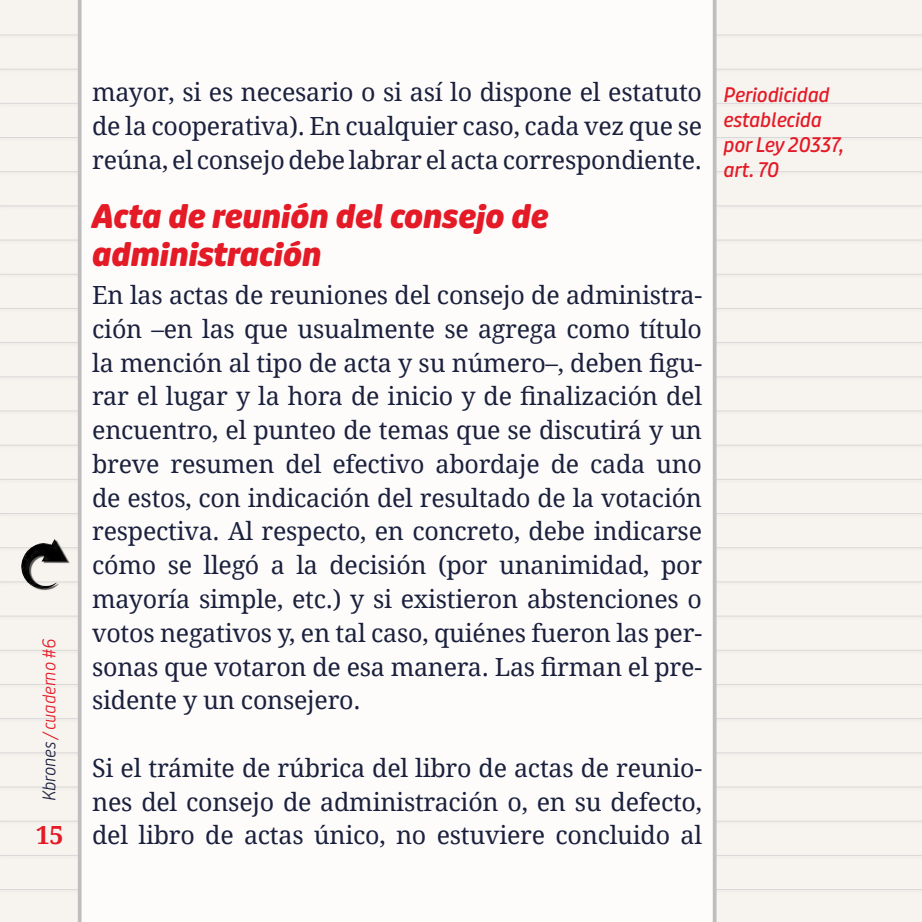
<style>
.page{position:relative;width:922px;height:922px;background:#fff}
.page>*{position:absolute;margin:0;border:0;box-sizing:border-box;transform-origin:0 0}
.subtitulos{font:italic 700 expanded 32.5px/37.5px "Puffin Display Soft";color:#e41a26}
.BASE_TEXTO{font:25px/33.8px "Droid Serif";letter-spacing:-.01em;color:#1b213d;text-align:justify}
.t1{font:700 25px "Droid Serif";color:#e41a26}
.Testos_MARGEN{font:italic 20px/25px "Puffin Display Soft Medm";letter-spacing:-.01em;color:#e41a26}
.t2{font:italic 300 17.5px "Puffin Display Soft";letter-spacing:-.01em;color:#e41a26}
.s1{color:#1b213d}
</style>
<div class="page">
<div style="left:0;top:0;width:921px;height:921px;background:#f7f4f0"></div>
<div style="left:0;top:204px;width:921px;height:5px;background:#e8e6e4"></div>
<hr style="left:0;top:205px;width:921px;height:1px;background:#d9d8d8">
<div style="left:0;top:272px;width:921px;height:6px;background:#f2efeb"></div>
<hr style="left:0;top:274px;width:921px;height:1px;background:#d9d8d8">
<div style="left:0;top:136px;width:921px;height:5px;background:#f2efeb"></div>
<hr style="left:0;top:137px;width:921px;height:1px;background:#d9d8d8">
<div style="left:0;top:477px;width:921px;height:6px;background:#f3f0ec"></div>
<hr style="left:0;top:479px;width:921px;height:1px;background:#d9d8d8">
<div style="left:0;top:546px;width:921px;height:5px;background:#eceae7"></div>
<hr style="left:0;top:547px;width:921px;height:1px;background:#d9d8d8">
<div style="left:0;top:614px;width:921px;height:5px;background:#000;opacity:.1"></div>
<hr style="left:0;top:615px;width:921px;height:1px;background:#d9d8d8">
<div style="left:0;top:341px;width:921px;height:5px;background:#efece9"></div>
<hr style="left:0;top:342px;width:921px;height:1px;background:#d9d8d8">
<div style="left:0;top:409px;width:921px;height:5px;background:#e6e4e2"></div>
<hr style="left:0;top:410px;width:921px;height:1px;background:#d9d8d8">
<div style="left:0;top:750px;width:921px;height:6px;background:#f2efeb"></div>
<hr style="left:0;top:752px;width:921px;height:1px;background:#d9d8d8">
<div style="left:0;top:819px;width:921px;height:5px;background:#000;opacity:.1"></div>
<hr style="left:0;top:820px;width:921px;height:1px;background:#d9d8d8">
<div style="left:0;top:682px;width:921px;height:6px;background:#000;opacity:.1"></div>
<hr style="left:0;top:683px;width:921px;height:1px;background:#d9d8d8">
<div style="left:0;top:887px;width:921px;height:5px;background:#000;opacity:.1"></div>
<hr style="left:0;top:888px;width:921px;height:1px;background:#d9d8d8">
<div style="left:0;top:67px;width:921px;height:6px;background:#f2efeb"></div>
<hr style="left:0;top:69px;width:921px;height:1px;background:#d9d8d8">
<div style="left:0;top:170px;width:921px;height:5px;background:#edeae7"></div>
<hr style="left:0;top:171px;width:921px;height:1px;background:#d9d8d8">
<div style="left:0;top:238px;width:921px;height:6px;background:#000;opacity:.1"></div>
<hr style="left:0;top:239px;width:921px;height:1px;background:#d9d8d8">
<div style="left:0;top:306px;width:921px;height:6px;background:#f3f0ec"></div>
<hr style="left:0;top:308px;width:921px;height:1px;background:#d9d8d8">
<div style="left:0;top:101px;width:921px;height:6px;background:#f2efec"></div>
<hr style="left:0;top:103px;width:921px;height:1px;background:#d9d8d8">
<div style="left:0;top:511px;width:921px;height:6px;background:#f2efeb"></div>
<hr style="left:0;top:513px;width:921px;height:1px;background:#d9d8d8">
<div style="left:0;top:580px;width:921px;height:5px;background:#e8e5e3"></div>
<hr style="left:0;top:581px;width:921px;height:1px;background:#d9d8d8">
<div style="left:0;top:375px;width:921px;height:5px;background:#eae8e5"></div>
<hr style="left:0;top:376px;width:921px;height:1px;background:#d9d8d8">
<div style="left:0;top:443px;width:921px;height:5px;background:#000;opacity:.1"></div>
<hr style="left:0;top:444px;width:921px;height:1px;background:#d9d8d8">
<div style="left:0;top:716px;width:921px;height:6px;background:#f2efeb"></div>
<hr style="left:0;top:718px;width:921px;height:1px;background:#d9d8d8">
<div style="left:0;top:785px;width:921px;height:5px;background:#000;opacity:.1"></div>
<hr style="left:0;top:786px;width:921px;height:1px;background:#d9d8d8">
<div style="left:0;top:853px;width:921px;height:5px;background:#000;opacity:.1"></div>
<hr style="left:0;top:854px;width:921px;height:1px;background:#d9d8d8">
<div style="left:0;top:648px;width:921px;height:5px;background:#000;opacity:.1"></div>
<hr style="left:0;top:649px;width:921px;height:1px;background:#d9d8d8">
<div style="left:0;top:33px;width:921px;height:6px;background:#f2efeb"></div>
<hr style="left:0;top:35px;width:921px;height:1px;background:#d9d8d8">
<div style="left:78px;top:0;width:638px;height:921px;background:#fdfcfb"></div>
<svg style="left:0;top:614px;width:3px;height:5px"></svg>
<svg style="left:0;top:409px;width:3px;height:5px"></svg>
<svg style="left:0;top:819px;width:3px;height:5px"></svg>
<svg style="left:0;top:682px;width:3px;height:6px"></svg>
<svg style="left:0;top:887px;width:3px;height:5px"></svg>
<svg style="left:0;top:238px;width:3px;height:6px"></svg>
<svg style="left:0;top:443px;width:3px;height:5px"></svg>
<svg style="left:0;top:785px;width:3px;height:5px"></svg>
<svg style="left:0;top:853px;width:3px;height:5px"></svg>
<svg style="left:0;top:648px;width:3px;height:5px"></svg>
<img style="left:19px;top:539px;width:52px;height:51px">
<p class="t2" style="left:39px;top:801px;width:164px;rotate:-90deg"><span class="s1">Kbrones</span> / cuaderno #6</p>
<p class="t1" style="left:36px;top:817px;width:29px">15</p>
<p class="BASE_TEXTO" style="left:92px;top:75px;width:611px">mayor, si es necesario o si así lo dispone el estatuto de la cooperativa). En cualquier caso, cada vez que se reúna, el consejo debe labrar el acta correspondiente.</p>
<p class="subtitulos" style="left:92px;top:198px;width:458px">Acta de reunión del consejo de administración</p>
<p class="BASE_TEXTO" style="left:92px;top:277px;width:611px">En las actas de reuniones del consejo de administra&shy;ción –en las que usualmente se agrega como título la mención al tipo de acta y su número–, deben figu&shy;rar el lugar y la hora de inicio y de finalización del encuentro, el punteo de temas que se discutirá y un breve resumen del efectivo abordaje de cada uno de estos, con indicación del resultado de la votación respectiva. Al respecto, en concreto, debe indicarse cómo se llegó a la decisión (por unanimidad, por mayoría simple, etc.) y si existieron abstenciones o votos negativos y, en tal caso, quiénes fueron las per&shy;sonas que votaron de esa manera. Las firman el pre&shy;sidente y un consejero.</p>
<p class="BASE_TEXTO" style="left:92px;top:750px;width:611px">Si el trámite de rúbrica del libro de actas de reunio&shy;nes del consejo de administración o, en su defecto, del libro de actas único, no estuviere concluido al</p>
<p class="Testos_MARGEN" style="left:723px;top:82px;width:122px">Periodicidad establecida por Ley 20337,</p>
<p class="Testos_MARGEN" style="left:723px;top:157px;width:58px">art. 70</p>
</div>
